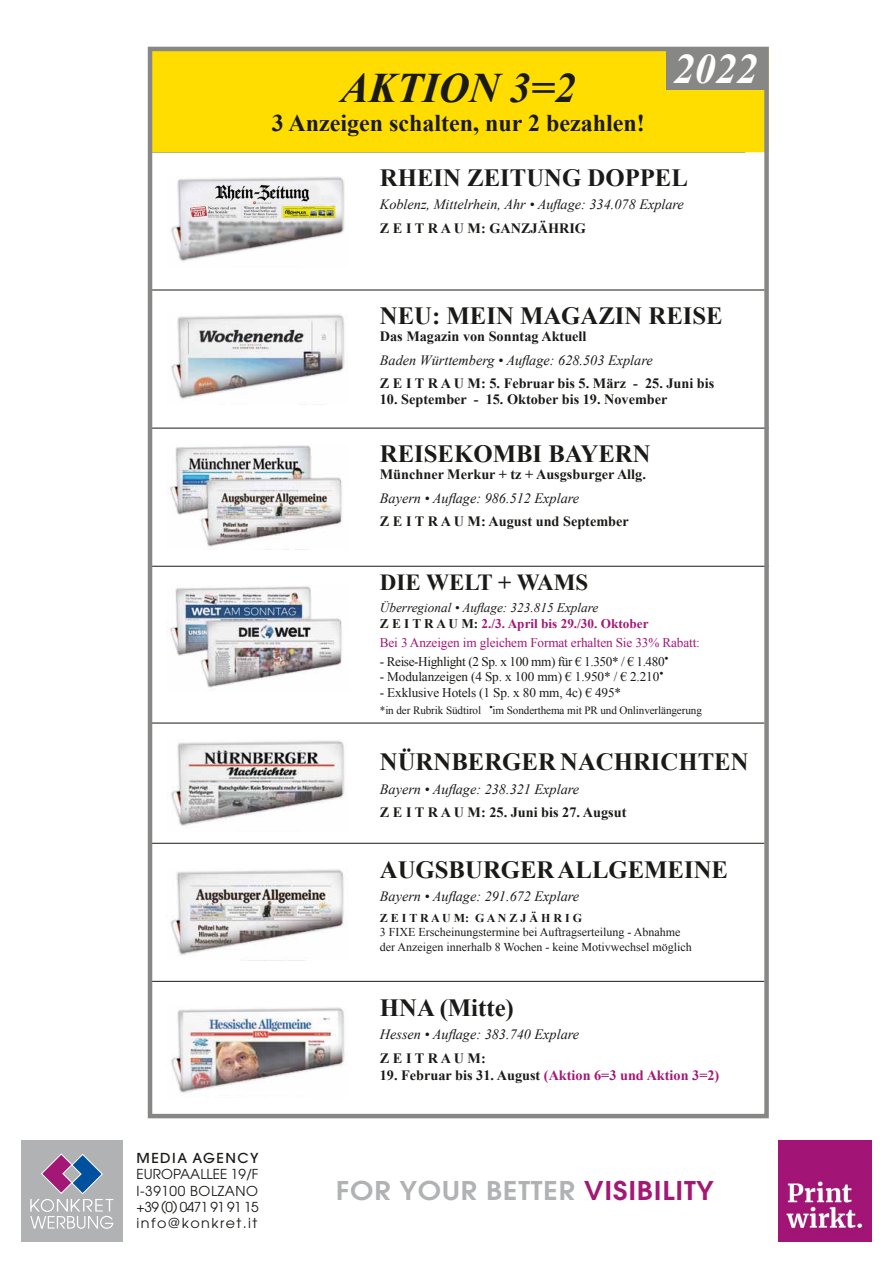
<style>
.page{position:relative;width:893px;height:1263px;background:#fff}
.page>*{position:absolute;margin:0;border:0;box-sizing:border-box;transform-origin:0 0}
.t1{font:italic 700 42px "Times New Roman";color:#1a1a18}
.t2{font:italic 700 42px "Times New Roman";color:#fff}
.t3{font:600 25.65px "Avant Garde";letter-spacing:.03em;color:#b1b2b3;scale:1.08 1}
.t4{font:700 24.75px "Times New Roman";color:#1a1a18}
.t5{font:700 24px "Times New Roman";color:#1a1a18}
.t6{font:700 22.95px "Times New Roman";color:#1a1a18}
.t7{font:700 14.25px "Times New Roman";color:#1a1a18}
.t8{font:italic 14.25px "Times New Roman";color:#1a1a18}
.t9{font:700 14.25px "Times New Roman";color:#a31875}
.t10{font:13.65px/16.4px "Avant Garde";letter-spacing:.04em;color:#1a1a18;text-align:justify}
.t11{font:500 13.65px "Avant Garde";letter-spacing:.1em;color:#1a1a18;scale:1.05 1}
.t12{font:13.2px "Times New Roman";letter-spacing:-.01em;color:#1a1a18}
.t13{font:italic 13.2px/15.9px "Times New Roman";color:#1a1a18}
.t14{font:13.2px "Times New Roman";letter-spacing:-.01em;color:#a31875}
.t15{font:13.2px "Times New Roman";letter-spacing:-.03em;color:#1a1a18}
.t16{font:12px/14.4px "Times New Roman";color:#1a1a18}
.t17{font:700 12px "Times New Roman";color:#1a1a18}
.t18{font:11.1px "Times New Roman";letter-spacing:-.01em;color:#1a1a18}
.s1{font-weight:700;font-style:normal}
.s2{font-weight:700;font-style:normal;color:#a31875}
.s3{color:#1a1a18}
.s4{color:#a31875}
</style>
<div class="page">
<img style="left:778px;top:1140px;width:94px;height:102px">
<div style="left:21px;top:1140px;width:101px;height:102px;background:#b1b2b3"></div>
<svg style="left:30px;top:1153px;width:83px;height:76px"></svg>
<hr style="left:152px;top:290px;width:613px;height:1px;background:#1a1a18">
<hr style="left:152px;top:981px;width:613px;height:1px;background:#1a1a18">
<hr style="left:152px;top:843px;width:613px;height:1px;background:#1a1a18">
<hr style="left:152px;top:723px;width:613px;height:1px;background:#1a1a18">
<hr style="left:152px;top:566px;width:617px;height:1px;background:#1a1a18">
<hr style="left:152px;top:428px;width:617px;height:1px;background:#1a1a18">
<div style="left:151px;top:47px;width:618px;height:105px;background:#fd0"></div>
<div style="left:148px;top:47px;width:621px;height:1071px;border:4px solid #878786"></div>
<img style="left:171px;top:315px;width:174px;height:90px">
<img style="left:170px;top:445px;width:172px;height:102px">
<img style="left:166px;top:586px;width:176px;height:102px">
<img style="left:171px;top:740px;width:174px;height:86px">
<img style="left:170px;top:869px;width:174px;height:87px">
<img style="left:171px;top:1007px;width:174px;height:86px">
<img style="left:171px;top:176px;width:174px;height:86px">
<div style="left:666px;top:48px;width:99px;height:42px;background:#878786"></div>
<h1 class="t1" style="left:341px;top:58px;width:237px">AKTION 3=2</h1>
<h3 class="t5" style="left:272px;top:106px;width:374px">3 Anzeigen schalten, nur 2 bezahlen!</h3>
<h1 class="t2" style="left:673px;top:40px;width:85px">2022</h1>
<h3 class="t4" style="left:380px;top:160px;width:310px">RHEIN ZEITUNG DOPPEL</h3>
<p class="t8" style="left:380px;top:195px;width:306px">Koblenz, Mittelrhein, Ahr • Auflage: 334.078 Explare</p>
<p class="t7" style="left:380px;top:218px;width:208px">Z E I T R A U M: GANZJÄHRIG</p>
<p class="t11" style="left:137px;top:1149px;width:118px">MEDIA AGENCY</p>
<p class="t10" style="left:137px;top:1166px;width:124px">EUROPAALLEE 19/F I-39100 BOLZANO +39 (0) 0471 91 91 15 info@konkret.it</p>
<h3 class="t4" style="left:380px;top:299px;width:344px">NEU: MEIN MAGAZIN REISE</h3>
<p class="t7" style="left:380px;top:327px;width:208px">Das Magazin von Sonntag Aktuell</p>
<p class="t8" style="left:380px;top:350px;width:274px">Baden Württemberg • Auflage: 628.503 Explare</p>
<p class="t7" style="left:380px;top:373px;width:336px">Z E I T R A U M: 5. Februar bis 5. März - 25. Juni bis</p>
<p class="t7" style="left:380px;top:390px;width:289px">10. September - 15. Oktober bis 19. November</p>
<h3 class="t4" style="left:380px;top:437px;width:272px">REISEKOMBI BAYERN</h3>
<p class="t7" style="left:380px;top:465px;width:268px">Münchner Merkur + tz + Ausgsburger Allg.</p>
<p class="t8" style="left:380px;top:488px;width:201px">Bayern • Auflage: 986.512 Explare</p>
<p class="t7" style="left:380px;top:511px;width:250px">Z E I T R A U M: August und September</p>
<h3 class="t6" style="left:380px;top:566px;width:210px">DIE WELT + WAMS</h3>
<p class="t13" style="left:380px;top:599px;width:270px">Überregional • Auflage: 323.815 Explare<br><span class="s1">Z E I T R A U M:</span> <span class="s2">2./3. April bis 29./30. Oktober</span></p>
<p class="t14" style="left:380px;top:634px;width:322px">Bei 3 Anzeigen im gleichem Format erhalten Sie 33% Rabatt:</p>
<p class="t15" style="left:380px;top:653px;width:291px">- Reise-Highlight (2 Sp. x 100 mm) für € 1.350* / € 1.480<sup>•</sup></p>
<p class="t12" style="left:380px;top:668px;width:285px">- Modulanzeigen (4 Sp. x 100 mm) € 1.950* / € 2.210<sup>•</sup></p>
<p class="t12" style="left:380px;top:683px;width:243px">- Exklusive Hotels (1 Sp. x 80 mm, 4c) € 495*</p>
<p class="t18" style="left:380px;top:703px;width:324px">*in der Rubrik Südtirol <sup>•</sup>im Sonderthema mit PR und Onlinverlängerung</p>
<h3 class="t4" style="left:380px;top:745px;width:370px">NÜRNBERGER NACHRICHTEN</h3>
<p class="t8" style="left:380px;top:779px;width:201px">Bayern • Auflage: 238.321 Explare</p>
<p class="t7" style="left:380px;top:802px;width:248px">Z E I T R A U M: 25. Juni bis 27. Augsut</p>
<h3 class="t4" style="left:380px;top:852px;width:350px">AUGSBURGER ALLGEMEINE</h3>
<p class="t8" style="left:380px;top:886px;width:201px">Bayern • Auflage: 291.672 Explare</p>
<p class="t17" style="left:380px;top:909px;width:204px">Z E I T R A U M: G A N Z J Ä H R I G</p>
<p class="t16" style="left:380px;top:925px;width:314px">3 FIXE Erscheinungstermine bei Auftragserteilung - Abnahme der Anzeigen innerhalb 8 Wochen - keine Motivwechsel möglich</p>
<h3 class="t4" style="left:380px;top:990px;width:136px">HNA (Mitte)</h3>
<p class="t8" style="left:380px;top:1024px;width:201px">Hessen • Auflage: 383.740 Explare</p>
<p class="t7" style="left:380px;top:1048px;width:107px">Z E I T R A U M:</p>
<p class="t9" style="left:380px;top:1065px;width:341px"><span class="s3">19. Februar bis 31. August</span> (Aktion 6=3 und Aktion 3=2)</p>
<h2 class="t3" style="left:336px;top:1174px;width:351px">FOR YOUR BETTER <span class="s4">VISIBILITY</span></h2>
</div>
